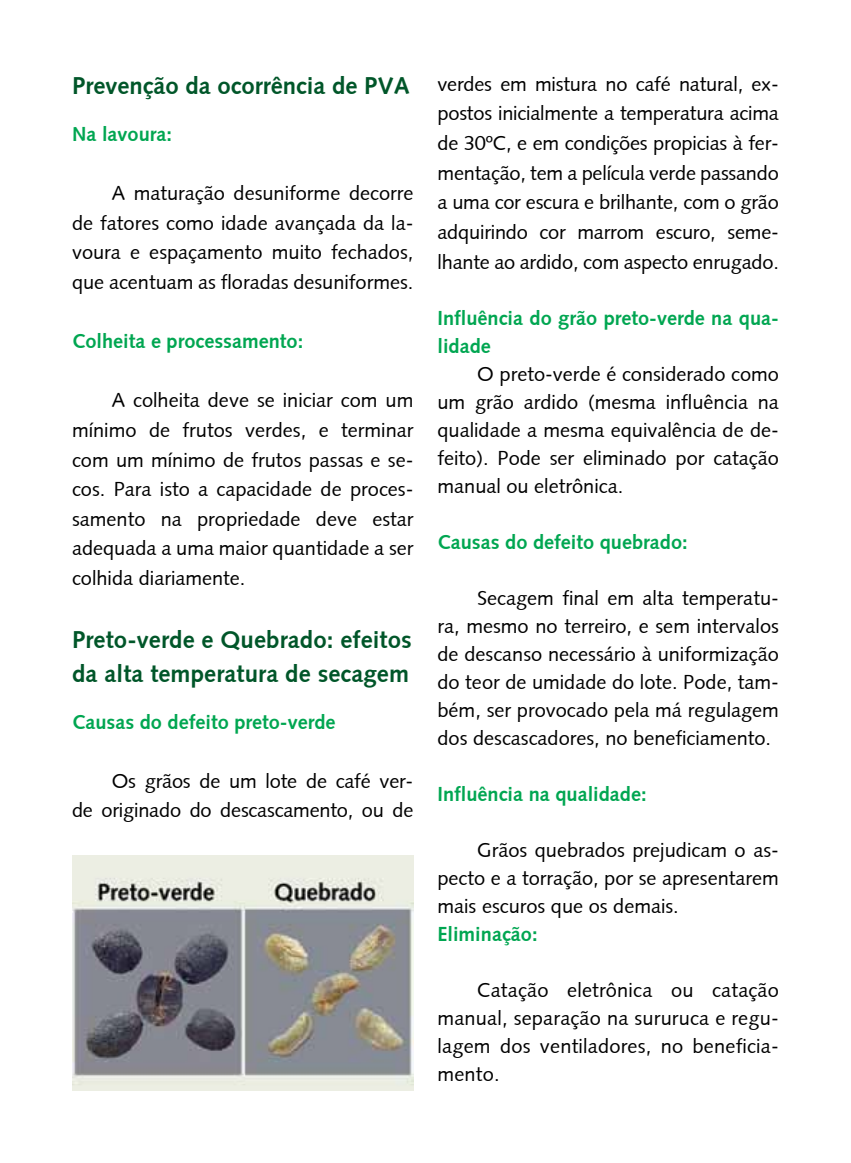
<style>
.page{position:relative;width:851px;height:1163px;background:#fff}
.page>*{position:absolute;margin:0;border:0;box-sizing:border-box;transform-origin:0 0}
.t1{font:700 24px/33.6px "Syntax";letter-spacing:.005em;color:#005629}
.t2{font:20px/29.6px "Syntax Roman";color:#000;text-align:justify}
.t3{font:700 20px/28px "Syntax";color:#00a651}
</style>
<div class="page">
<img style="left:72px;top:855px;width:341px;height:235px">
<p class="t1" style="left:72px;top:69px;width:339px">Prevenção da ocorrência de PVA</p>
<p class="t3" style="left:72px;top:120px;width:102px">Na lavoura:</p>
<p class="t2" style="left:72px;top:178px;width:343px;text-indent:40px">A maturação desuniforme decorre de fatores como idade avançada da la&shy;voura e espaçamento muito fechados, que acentuam as floradas desuniformes.</p>
<p class="t3" style="left:72px;top:327px;width:233px">Colheita e processamento:</p>
<p class="t2" style="left:72px;top:385px;width:343px;text-indent:40px">A colheita deve se iniciar com um mínimo de frutos verdes, e terminar com um mínimo de frutos passas e se&shy;cos. Para isto a capacidade de proces&shy;samento na propriedade deve estar adequada a uma maior quantidade a ser colhida diariamente.</p>
<p class="t1" style="left:72px;top:623px;width:341px">Preto-verde e Quebrado: efeitos da alta temperatura de secagem</p>
<p class="t3" style="left:72px;top:707px;width:265px">Causas do defeito preto-verde</p>
<p class="t2" style="left:72px;top:766px;width:343px;text-align:right">Os grãos de um lote de café ver-<br>de originado do descascamento, ou de</p>
<p class="t2" style="left:437px;top:69px;width:343px">verdes em mistura no café natural, ex&shy;postos inicialmente a temperatura acima de 30ºC, e em condições propicias à fer&shy;mentação, tem a película verde passando a uma cor escura e brilhante, com o grão adquirindo cor marrom escuro, seme&shy;lhante ao ardido, com aspecto enrugado.</p>
<p class="t3" style="left:437px;top:304px;width:343px">Influência do grão preto-verde na qua&shy;lidade</p>
<p class="t2" style="left:437px;top:359px;width:343px;line-height:28px;text-indent:40px">O preto-verde é considerado como um grão ardido (mesma influência na qualidade a mesma equivalência de de&shy;feito). Pode ser eliminado por catação manual ou eletrônica.</p>
<p class="t3" style="left:437px;top:528px;width:252px">Causas do defeito quebrado:</p>
<p class="t2" style="left:437px;top:583px;width:343px;line-height:28px;text-indent:40px">Secagem final em alta temperatu&shy;ra, mesmo no terreiro, e sem intervalos de descanso necessário à uniformização do teor de umidade do lote. Pode, tam&shy;bém, ser provocado pela má regulagem dos descascadores, no beneficiamento.</p>
<p class="t3" style="left:437px;top:780px;width:210px">Influência na qualidade:</p>
<p class="t2" style="left:437px;top:835px;width:343px;line-height:28px;text-indent:40px">Grãos quebrados prejudicam o as&shy;pecto e a torração, por se apresentarem mais escuros que os demais.</p>
<p class="t3" style="left:437px;top:920px;width:102px">Eliminação:</p>
<p class="t2" style="left:437px;top:975px;width:343px;line-height:28px;text-indent:40px">Catação eletrônica ou catação manual, separação na sururuca e regu&shy;lagem dos ventiladores, no beneficia&shy;mento.</p>
</div>
